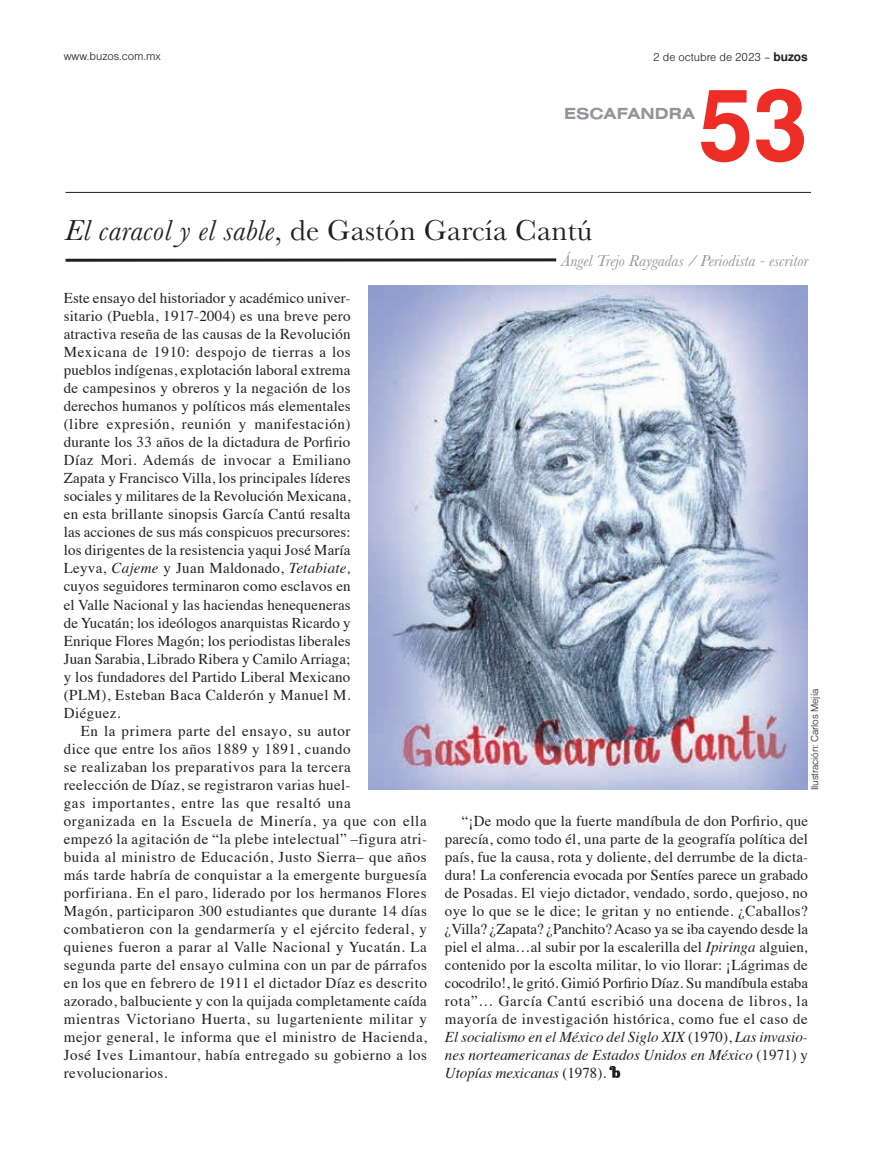
<style>
.page{position:relative;width:893px;height:1149px;background:#fff}
.page>*{position:absolute;margin:0;border:0;box-sizing:border-box;transform-origin:0 0}
.t1{font:700 98.55px "Nimbus San L";color:#ee2d27}
.t2{font:30px "Baskerville";letter-spacing:.01em;color:#231f20}
.t3{font:italic 16.5px "Baskerville";color:#939598}
.t4{font:16.5px "Nimbus San T Bold Exte";color:#939598}
.t5{font:15px/18px "Times";letter-spacing:.035em;color:#231f20;text-align:justify}
.t6{font:12px "Nimbus Sans DOT Ligh";color:#231f20}
.t7{font:10.5px "Nimbus Sans DOT Ligh";letter-spacing:-.01em;color:#231f20}
.s1{font-family:"Nimbus San L";font-weight:700}
.s2{font-style:italic}
</style>
<div class="page">
<hr style="left:66px;top:192px;width:745px;height:1px;background:#231f20">
<svg style="left:66px;top:258px;width:490px;height:4px;background:#595657"></svg>
<svg style="left:609px;top:1065px;width:11px;height:12px"></svg>
<img style="left:369px;top:285px;width:439px;height:504px">
<p class="t6" style="left:64px;top:50px;width:99px">www.buzos.com.mx</p>
<p class="t6" style="left:653px;top:50px;width:156px">2 de octubre de 2023 – <span class="s1">buzos</span></p>
<h1 class="t1" style="left:698px;top:54px;width:111px">53</h1>
<p class="t4" style="left:564px;top:105px;width:133px">ESCAFANDRA</p>
<h2 class="t2" style="left:65px;top:211px;width:529px"><span class="s2">El caracol y el sable</span>, de Gastón García Cantú</h2>
<p class="t5" style="left:64px;top:288px;width:289px">Este ensayo del historiador y académico univer&shy;sitario (Puebla, 1917-2004) es una breve pero atractiva reseña de las causas de la Revolución Mexicana de 1910: despojo de tierras a los pueblos indígenas, explotación laboral extrema de campesinos y obreros y la negación de los derechos humanos y políticos más elementales (libre expresión, reunión y manifestación) durante los 33 años de la dictadura de Porfirio Díaz Mori. Además de invocar a Emiliano Zapata y Francisco Villa, los principales líderes sociales y militares de la Revolución Mexicana, en esta brillante sinopsis García Cantú resalta las acciones de sus más conspicuos precursores: los dirigentes de la resistencia yaqui José María Leyva, <span class="s2">Cajeme</span> y Juan Maldonado, <span class="s2">Tetabiate, </span>cuyos seguidores terminaron como esclavos en el Valle Nacional y las haciendas henequeneras de Yucatán; los ideólogos anarquistas Ricardo y Enrique Flores Magón; los periodistas liberales Juan Sarabia, Librado Ribera y Camilo Arriaga; y los fundadores del Partido Liberal Mexicano (PLM), Esteban Baca Calderón y Manuel M.<br>Diéguez.</p>
<p class="t5" style="left:64px;top:720px;width:365px;text-align:left;text-indent:17px">En la primera parte del ensayo, su autor<br>dice que entre los años 1889 y 1891, cuando<br>se realizaban los preparativos para la tercera<br>reelección de Díaz, se registraron varias huel-<br>gas importantes, entre las que resaltó una<br>organizada en la Escuela de Minería, ya que con ella empezó la agitación de “la plebe intelectual” –figura atri&shy;buida al ministro de Educación, Justo Sierra– que años más tarde habría de conquistar a la emergente burguesía porfiriana. En el paro, liderado por los hermanos Flores Magón, participaron 300 estudiantes que durante 14 días combatieron con la gendarmería y el ejército federal, y quienes fueron a parar al Valle Nacional y Yucatán. La segunda parte del ensayo culmina con un par de párrafos en los que en febrero de 1911 el dictador Díaz es descrito azorado, balbuciente y con la quijada completamente caída mientras Victoriano Huerta, su lugarteniente militar y mejor general, le informa que el ministro de Hacienda, José Ives Limantour, había entregado su gobierno a los revolucionarios.</p>
<p class="t3" style="left:561px;top:249px;width:249px">Ángel Trejo Raygadas / Periodista - escritor</p>
<p class="t7" style="left:809px;top:789px;width:102px;rotate:-90deg">Ilustración: Carlos Mejía</p>
<p class="t5" style="left:445px;top:810px;width:365px;text-indent:17px">“¡De modo que la fuerte mandíbula de don Porfirio, que parecía, como todo él, una parte de la geografía política del país, fue la causa, rota y doliente, del derrumbe de la dicta&shy;dura! La conferencia evocada por Sentíes parece un grabado de Posadas. El viejo dictador, vendado, sordo, quejoso, no oye lo que se le dice; le gritan y no entiende. ¿Caballos? ¿Villa? ¿Zapata? ¿Panchito? Acaso ya se iba cayendo desde la piel el alma…al subir por la escalerilla del <span class="s2">Ipiringa</span> alguien<span class="s2">, </span>contenido por la escolta militar, lo vio llorar: ¡Lágrimas de cocodrilo!, le gritó. Gimió Porfirio Díaz. Su mandíbula estaba rota”… García Cantú escribió una docena de libros, la mayoría de investigación histórica, como fue el caso de <span class="s2">El socialismo en el México del Siglo XIX</span> (1970), <span class="s2">Las invasio&shy;nes norteamericanas de Estados Unidos en México</span> (1971) y <span class="s2">Utopías mexicanas</span> (1978).</p>
</div>
